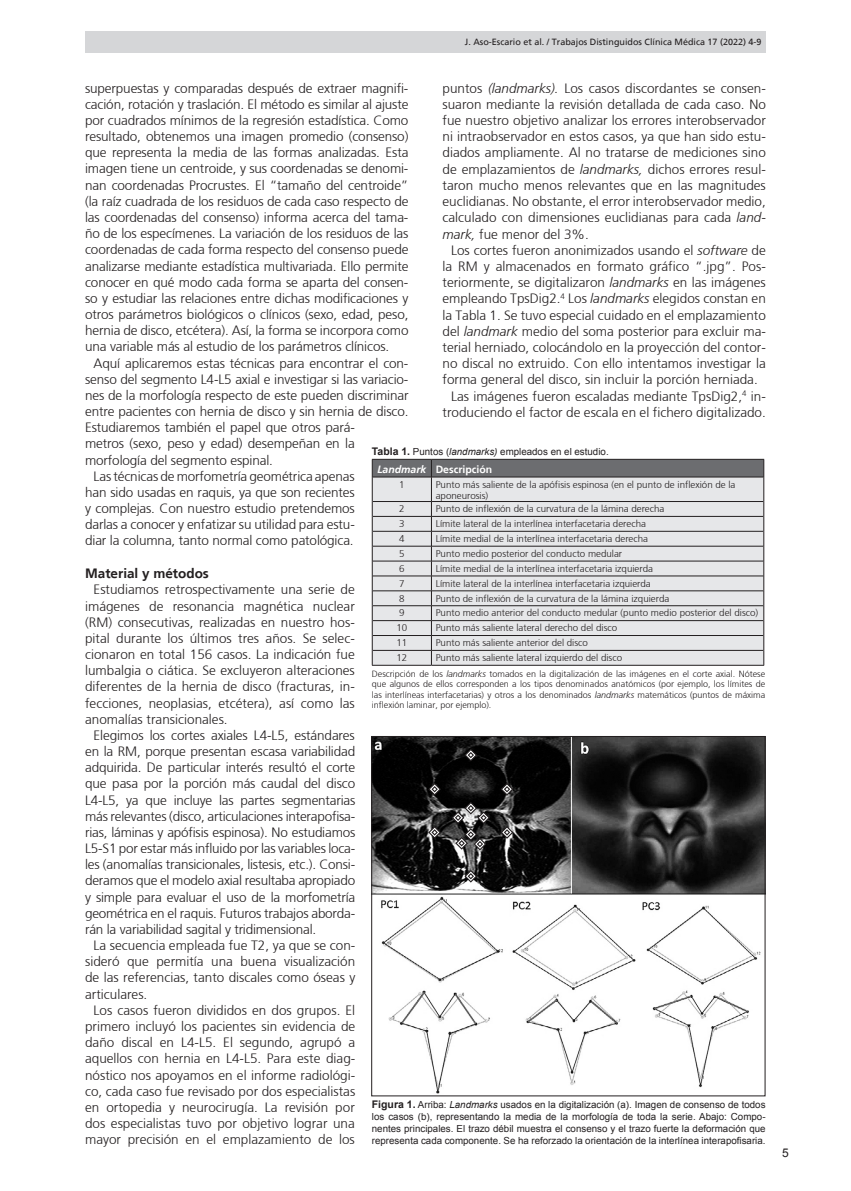
<style>
.page{position:relative;width:851px;height:1191px;background:#fff}
.page>*{position:absolute;margin:0;border:0;box-sizing:border-box;transform-origin:0 0}
.Exper_texto{font:300 13.5px/16.2px "Frutiger";letter-spacing:-.01em;color:#231f20;text-align:justify}
.Exper_subtitulo_1{font:700 13.5px "Frutiger";color:#231f20}
.t1{font:12px "Arial";color:#231f20}
.texto_expertos{font:700 10.5px "Frutiger";color:#fff}
.texto_expertos-2{font:italic 700 10.5px "Frutiger";color:#fff}
.texto_expertos-3{font:300 9.75px/11.7px "Frutiger";color:#231f20}
.experto_epigrafe{font:9.75px/12px "Arial";color:#231f20;text-align:justify}
.texto_expertos-4{font:300 9px/10.5px "Frutiger";color:#231f20;text-align:justify}
.t2{font:9px "Frutiger";color:#231f20}
.s1{font-style:italic}
.s2{font-weight:700;font-size:10.5px}
</style>
<div class="page">
<div style="left:85px;top:31px;width:680px;height:21px;background:#d5d6d8"></div>
<svg style="left:372px;top:459px;width:392px;height:206px;background:#ceced0"></svg>
<hr style="left:372px;top:665px;width:59px;height:1px;background:#231f20">
<hr style="left:431px;top:665px;width:333px;height:1px;background:#231f20">
<img style="left:373px;top:738px;width:390px;height:356px">
<div style="left:371px;top:736px;width:394px;height:360px;border:1px solid #231f20"></div>
<svg style="left:464px;top:870px;width:13px;height:12px"></svg>
<svg style="left:500px;top:826px;width:13px;height:12px"></svg>
<svg style="left:428px;top:826px;width:13px;height:12px"></svg>
<svg style="left:451px;top:801px;width:39px;height:49px;background:#535252"></svg>
<svg style="left:500px;top:783px;width:13px;height:12px"></svg>
<svg style="left:428px;top:783px;width:13px;height:12px"></svg>
<svg style="left:464px;top:748px;width:13px;height:13px"></svg>
<p class="t2" style="left:465px;top:37px;width:298px">J. Aso-Escario et al. / Trabajos Distinguidos Clínica Médica 17 (2022) 4-9</p>
<p class="Exper_texto" style="left:85px;top:80px;width:325px">superpuestas y comparadas después de extraer magnifi&shy;cación, rotación y traslación. El método es similar al ajuste por cuadrados mínimos de la regresión estadística. Como resultado, obtenemos una imagen promedio (consenso) que representa la media de las formas analizadas. Esta imagen tiene un centroide, y sus coordenadas se denomi&shy;nan coordenadas Procrustes. El “tamaño del centroide” (la raíz cuadrada de los residuos de cada caso respecto de las coordenadas del consenso) informa acerca del tama&shy;ño de los especímenes. La variación de los residuos de las coordenadas de cada forma respecto del consenso puede analizarse mediante estadística multivariada. Ello permite conocer en qué modo cada forma se aparta del consen&shy;so y estudiar las relaciones entre dichas modificaciones y otros parámetros biológicos o clínicos (sexo, edad, peso, hernia de disco, etcétera). Así, la forma se incorpora como una variable más al estudio de los parámetros clínicos.</p>
<p class="Exper_texto" style="left:85px;top:355px;width:325px;text-align:left;text-indent:9px">Aquí aplicaremos estas técnicas para encontrar el con&shy;senso del segmento L4-L5 axial e investigar si las variacio&shy;nes de la morfología respecto de este pueden discriminar entre pacientes con hernia de disco y sin hernia de disco.<br>Estudiaremos también el papel que otros pará-<br>metros (sexo, peso y edad) desempeñan en la morfología del segmento espinal.</p>
<p class="Exper_texto" style="left:85px;top:468px;width:271px;text-indent:9px">Las técnicas de morfometría geométrica apenas han sido usadas en raquis, ya que son recientes y complejas. Con nuestro estudio pretendemos darlas a conocer y enfatizar su utilidad para estu&shy;diar la columna, tanto normal como patológica.</p>
<p class="Exper_subtitulo_1" style="left:85px;top:565px;width:125px">Material y métodos</p>
<p class="Exper_texto" style="left:85px;top:581px;width:271px;text-indent:9px">Estudiamos retrospectivamente una serie de imágenes de resonancia magnética nuclear (RM) consecutivas, realizadas en nuestro hos&shy;pital durante los últimos tres años. Se selec&shy;cionaron en total 156 casos. La indicación fue lumbalgia o ciática. Se excluyeron alteraciones diferentes de la hernia de disco (fracturas, in&shy;fecciones, neoplasias, etcétera), así como las anomalías transicionales.</p>
<p class="Exper_texto" style="left:85px;top:727px;width:272px;text-indent:9px">Elegimos los cortes axiales L4-L5, estándares en la RM, porque presentan escasa variabilidad adquirida. De particular interés resultó el corte que pasa por la porción más caudal del disco L4-L5, ya que incluye las partes segmentarias más relevantes (disco, articulaciones interapofisa&shy;rias, láminas y apófisis espinosa). No estudiamos L5-S1 por estar más influido por las variables loca&shy;les (anomalías transicionales, listesis, etc.). Consi&shy;deramos que el modelo axial resultaba apropiado y simple para evaluar el uso de la morfometría geométrica en el raquis. Futuros trabajos aborda&shy;rán la variabilidad sagital y tridimensional.</p>
<p class="Exper_texto" style="left:85px;top:937px;width:272px;text-indent:9px">La secuencia empleada fue T2, ya que se con&shy;sideró que permitía una buena visualización de las referencias, tanto discales como óseas y articulares.</p>
<p class="Exper_texto" style="left:85px;top:1002px;width:272px;text-indent:9px">Los casos fueron divididos en dos grupos. El primero incluyó los pacientes sin evidencia de daño discal en L4-L5. El segundo, agrupó a aquellos con hernia en L4-L5. Para este diag&shy;nóstico nos apoyamos en el informe radiológi&shy;co, cada caso fue revisado por dos especialistas en ortopedia y neurocirugía. La revisión por dos especialistas tuvo por objetivo lograr una mayor precisión en el emplazamiento de los</p>
<p class="Exper_texto" style="left:442px;top:80px;width:325px">puntos <span class="s1">(landmarks).</span> Los casos discordantes se consen&shy;suaron mediante la revisión detallada de cada caso. No fue nuestro objetivo analizar los errores interobservador ni intraobservador en estos casos, ya que han sido estu&shy;diados ampliamente. Al no tratarse de mediciones sino de emplazamientos de <span class="s1">landmarks,</span> dichos errores resul&shy;taron mucho menos relevantes que en las magnitudes euclidianas. No obstante, el error interobservador medio, calculado con dimensiones euclidianas para cada <span class="s1">land&shy;mark,</span> fue menor del 3%.</p>
<p class="Exper_texto" style="left:442px;top:242px;width:325px;text-indent:9px">Los cortes fueron anonimizados usando el <span class="s1">software</span> de la RM y almacenados en formato gráfico “.jpg”. Pos&shy;teriormente, se digitalizaron <span class="s1">landmarks</span> en las imágenes empleando TpsDig2.<sup>4</sup> Los <span class="s1">landmarks</span> elegidos constan en la Tabla 1. Se tuvo especial cuidado en el emplazamiento del <span class="s1">landmark</span> medio del soma posterior para excluir ma&shy;terial herniado, colocándolo en la proyección del contor&shy;no discal no extruido. Con ello intentamos investigar la forma general del disco, sin incluir la porción herniada.</p>
<p class="Exper_texto" style="left:442px;top:388px;width:325px;text-align:right">Las imágenes fueron escaladas mediante TpsDig2,<sup>4</sup> in&shy;troduciendo el factor de escala en el fichero digitalizado.</p>
<p class="experto_epigrafe" style="left:372px;top:445px;width:238px"><span class="s2">Tabla 1.</span> Puntos (<span class="s1">landmarks)</span> empleados en el estudio.</p>
<p class="texto_expertos-2" style="left:377px;top:463px;width:51px">Landmark</p>
<p class="texto_expertos" style="left:435px;top:463px;width:58px">Descripción</p>
<p class="texto_expertos-3" style="left:399px;top:478px;width:7px">1</p>
<p class="texto_expertos-3" style="left:435px;top:478px;width:301px">Punto más saliente de la apófisis espinosa (en el punto de inflexión de la aponeurosis)</p>
<p class="texto_expertos-3" style="left:399px;top:503px;width:7px">2</p>
<p class="texto_expertos-3" style="left:435px;top:503px;width:230px">Punto de inflexión de la curvatura de la lámina derecha</p>
<p class="texto_expertos-3" style="left:399px;top:518px;width:7px">3</p>
<p class="texto_expertos-3" style="left:435px;top:518px;width:212px">Límite lateral de la interlínea interfacetaria derecha</p>
<p class="texto_expertos-3" style="left:399px;top:533px;width:7px">4</p>
<p class="texto_expertos-3" style="left:435px;top:533px;width:214px">Límite medial de la interlínea interfacetaria derecha</p>
<p class="texto_expertos-3" style="left:399px;top:547px;width:7px">5</p>
<p class="texto_expertos-3" style="left:435px;top:547px;width:188px">Punto medio posterior del conducto medular</p>
<p class="texto_expertos-3" style="left:399px;top:562px;width:7px">6</p>
<p class="texto_expertos-3" style="left:435px;top:562px;width:219px">Límite medial de la interlínea interfacetaria izquierda</p>
<p class="texto_expertos-3" style="left:399px;top:577px;width:7px">7</p>
<p class="texto_expertos-3" style="left:435px;top:577px;width:217px">Límite lateral de la interlínea interfacetaria izquierda</p>
<p class="texto_expertos-3" style="left:399px;top:592px;width:7px">8</p>
<p class="texto_expertos-3" style="left:435px;top:592px;width:235px">Punto de inflexión de la curvatura de la lámina izquierda</p>
<p class="texto_expertos-3" style="left:399px;top:607px;width:7px">9</p>
<p class="texto_expertos-3" style="left:435px;top:607px;width:324px">Punto medio anterior del conducto medular (punto medio posterior del disco)</p>
<p class="texto_expertos-3" style="left:396px;top:622px;width:12px">10</p>
<p class="texto_expertos-3" style="left:435px;top:622px;width:183px">Punto más saliente lateral derecho del disco</p>
<p class="texto_expertos-3" style="left:396px;top:637px;width:12px">11</p>
<p class="texto_expertos-3" style="left:435px;top:637px;width:154px">Punto más saliente anterior del disco</p>
<p class="texto_expertos-3" style="left:396px;top:652px;width:12px">12</p>
<p class="texto_expertos-3" style="left:435px;top:652px;width:188px">Punto más saliente lateral izquierdo del disco</p>
<p class="texto_expertos-4" style="left:372px;top:668px;width:395px">Descripción de los <span class="s1">landmarks</span> tomados en la digitalización de las imágenes en el corte axial. Nótese que algunos de ellos corresponden a los tipos denominados anatómicos (por ejemplo, los límites de las interlíneas interfacetarias) y otros a los denominados <span class="s1">landmarks</span> matemáticos (puntos de máxima inflexión laminar, por ejemplo).</p>
<p class="experto_epigrafe" style="left:372px;top:1099px;width:395px"><span class="s2">Figura 1.</span> Arriba: <span class="s1">Landmarks</span> usados en la digitalización (a). Imagen de consenso de todos los casos (b), representando la media de la morfología de toda la serie. Abajo: Compo&shy;nentes principales. El trazo débil muestra el consenso y el trazo fuerte la deformación que representa cada componente. Se ha reforzado la orientación de la interlínea interapofisaria.</p>
<p class="t1" style="left:782px;top:1145px;width:8px">5</p>
</div>
